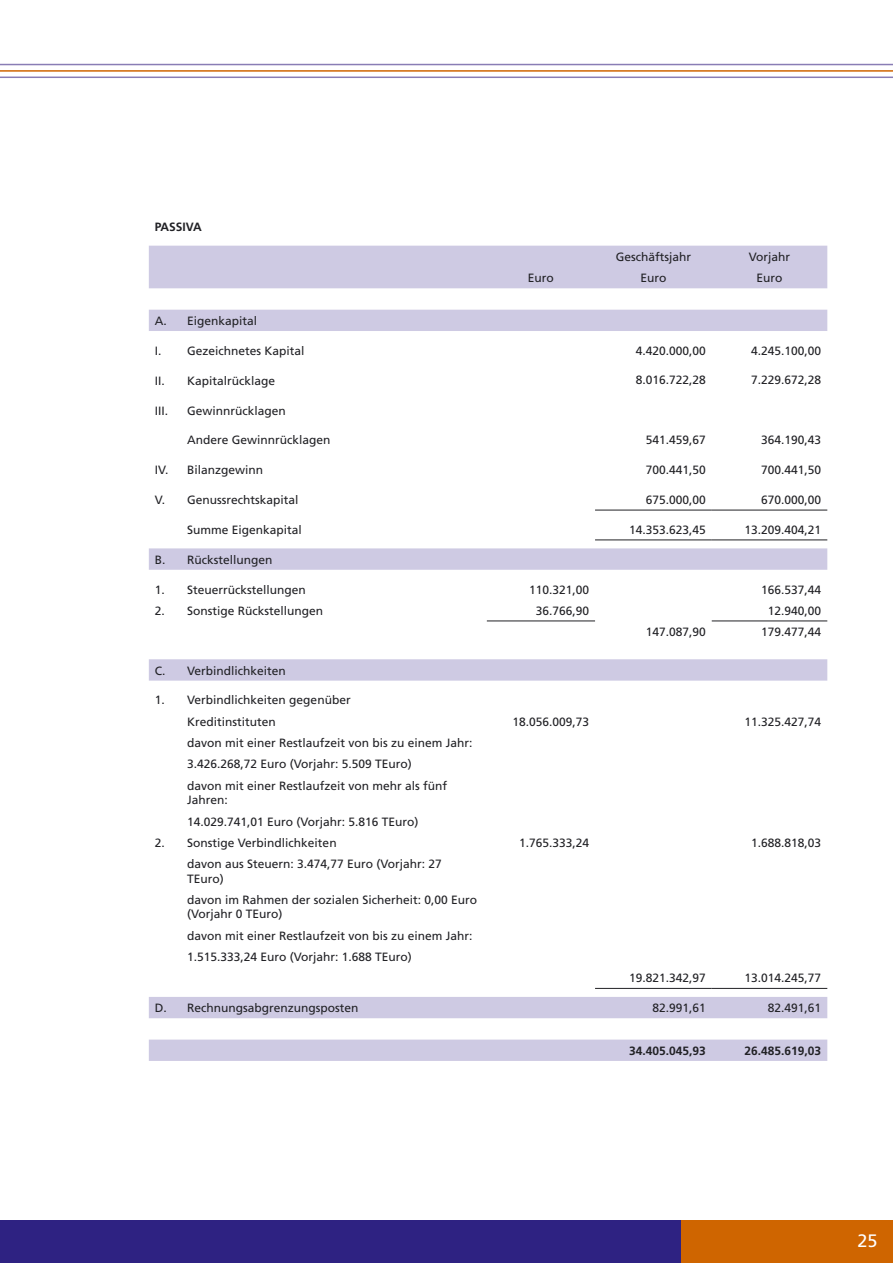
<style>
.page{position:relative;width:893px;height:1263px;background:#fff}
.page>*{position:absolute;margin:0;border:0;box-sizing:border-box;transform-origin:0 0}
.t1{font:18px "Frutiger";color:#fff}
.t2{font:12px/21.3px "Frutiger";color:#212125}
.t3{font:700 12px "Frutiger";color:#212125}
</style>
<div class="page">
<div style="left:679px;top:1220px;width:214px;height:43px;background:#cf6500"></div>
<div style="left:0;top:1220px;width:680px;height:43px;background:#2e2282"></div>
<hr style="left:0;top:77px;width:893px;height:1px;background:#897db5">
<hr style="left:0;top:70px;width:893px;height:2px;background:#cf6500">
<hr style="left:0;top:64px;width:893px;height:1px;background:#897db5">
<svg style="left:149px;top:246px;width:678px;height:815px"></svg>
<hr style="left:595px;top:510px;width:117px;height:1px;background:#212125">
<hr style="left:712px;top:510px;width:115px;height:1px;background:#212125">
<hr style="left:595px;top:540px;width:117px;height:1px;background:#212125">
<hr style="left:712px;top:540px;width:115px;height:1px;background:#212125">
<hr style="left:487px;top:621px;width:108px;height:1px;background:#212125">
<hr style="left:712px;top:621px;width:115px;height:1px;background:#212125">
<hr style="left:595px;top:988px;width:117px;height:1px;background:#212125">
<hr style="left:712px;top:988px;width:115px;height:1px;background:#212125">
<p class="t3" style="left:155px;top:220px;width:48px">PASSIVA</p>
<p class="t2" style="left:616px;top:246px;width:77px">Geschäftsjahr</p>
<p class="t2" style="left:749px;top:246px;width:43px">Vorjahr</p>
<p class="t2" style="left:528px;top:268px;width:28px">Euro</p>
<p class="t2" style="left:640px;top:268px;width:28px">Euro</p>
<p class="t2" style="left:756px;top:268px;width:28px">Euro</p>
<p class="t2" style="left:155px;top:310px;width:104px">A. Eigenkapital</p>
<p class="t2" style="left:155px;top:340px;width:151px">I. Gezeichnetes Kapital</p>
<p class="t2" style="left:636px;top:340px;width:72px">4.420.000,00</p>
<p class="t2" style="left:751px;top:340px;width:72px">4.245.100,00</p>
<p class="t2" style="left:155px;top:370px;width:122px">II. Kapitalrücklage</p>
<p class="t2" style="left:636px;top:370px;width:72px">8.016.722,28</p>
<p class="t2" style="left:751px;top:370px;width:72px">7.229.672,28</p>
<p class="t2" style="left:155px;top:400px;width:15px">III.</p>
<p class="t2" style="left:187px;top:400px;width:100px">Gewinnrücklagen</p>
<p class="t2" style="left:187px;top:430px;width:145px">Andere Gewinnrücklagen</p>
<p class="t2" style="left:646px;top:429px;width:62px">541.459,67</p>
<p class="t2" style="left:761px;top:429px;width:62px">364.190,43</p>
<p class="t2" style="left:155px;top:459px;width:110px">IV. Bilanzgewinn</p>
<p class="t2" style="left:646px;top:459px;width:62px">700.441,50</p>
<p class="t2" style="left:761px;top:459px;width:62px">700.441,50</p>
<p class="t2" style="left:155px;top:489px;width:145px">V. Genussrechtskapital</p>
<p class="t2" style="left:646px;top:489px;width:62px">675.000,00</p>
<p class="t2" style="left:761px;top:489px;width:62px">670.000,00</p>
<p class="t2" style="left:187px;top:519px;width:116px">Summe Eigenkapital</p>
<p class="t2" style="left:629px;top:519px;width:78px">14.353.623,45</p>
<p class="t2" style="left:745px;top:519px;width:78px">13.209.404,21</p>
<p class="t2" style="left:155px;top:549px;width:119px">B. Rückstellungen</p>
<p class="t2" style="left:155px;top:579px;width:152px">1. Steuerrückstellungen</p>
<p class="t2" style="left:529px;top:579px;width:62px">110.321,00</p>
<p class="t2" style="left:761px;top:579px;width:62px">166.537,44</p>
<p class="t2" style="left:155px;top:600px;width:170px">2. Sonstige Rückstellungen</p>
<p class="t2" style="left:536px;top:600px;width:55px">36.766,90</p>
<p class="t2" style="left:768px;top:600px;width:55px">12.940,00</p>
<p class="t2" style="left:646px;top:621px;width:62px">147.087,90</p>
<p class="t2" style="left:761px;top:621px;width:62px">179.477,44</p>
<p class="t2" style="left:155px;top:660px;width:133px">C. Verbindlichkeiten</p>
<p class="t2" style="left:187px;top:690px;width:165px;text-indent:-32px">1. Verbindlichkeiten gegenüber<br>Kreditinstituten</p>
<p class="t2" style="left:512px;top:711px;width:78px">18.056.009,73</p>
<p class="t2" style="left:745px;top:711px;width:78px">11.325.427,74</p>
<p class="t2" style="left:187px;top:732px;width:287px">davon mit einer Restlaufzeit von bis zu einem Jahr:<br>3.426.268,72 Euro (Vorjahr: 5.509 TEuro)<br>davon mit einer Restlaufzeit von mehr als fünf</p>
<p class="t2" style="left:187px;top:789px;width:233px">Jahren:<br>14.029.741,01 Euro (Vorjahr: 5.816 TEuro)</p>
<p class="t2" style="left:155px;top:832px;width:183px">2. Sonstige Verbindlichkeiten</p>
<p class="t2" style="left:519px;top:832px;width:72px">1.765.333,24</p>
<p class="t2" style="left:751px;top:832px;width:72px">1.688.818,03</p>
<p class="t2" style="left:187px;top:857px;width:256px;line-height:14.4px">davon aus Steuern: 3.474,77 Euro (Vorjahr: 27<br>TEuro)</p>
<p class="t2" style="left:187px;top:893px;width:292px;line-height:14.4px">davon im Rahmen der sozialen Sicherheit: 0,00 Euro (Vorjahr 0 TEuro)</p>
<p class="t2" style="left:187px;top:925px;width:287px">davon mit einer Restlaufzeit von bis zu einem Jahr:<br>1.515.333,24 Euro (Vorjahr: 1.688 TEuro)</p>
<p class="t2" style="left:629px;top:968px;width:78px">19.821.342,97</p>
<p class="t2" style="left:745px;top:968px;width:78px">13.014.245,77</p>
<p class="t2" style="left:155px;top:997px;width:205px">D. Rechnungsabgrenzungsposten</p>
<p class="t2" style="left:652px;top:997px;width:55px">82.991,61</p>
<p class="t2" style="left:768px;top:997px;width:55px">82.491,61</p>
<p class="t3" style="left:629px;top:1044px;width:78px">34.405.045,93</p>
<p class="t3" style="left:745px;top:1044px;width:78px">26.485.619,03</p>
<h1 class="t1" style="left:857px;top:1230px;width:22px">25</h1>
</div>
